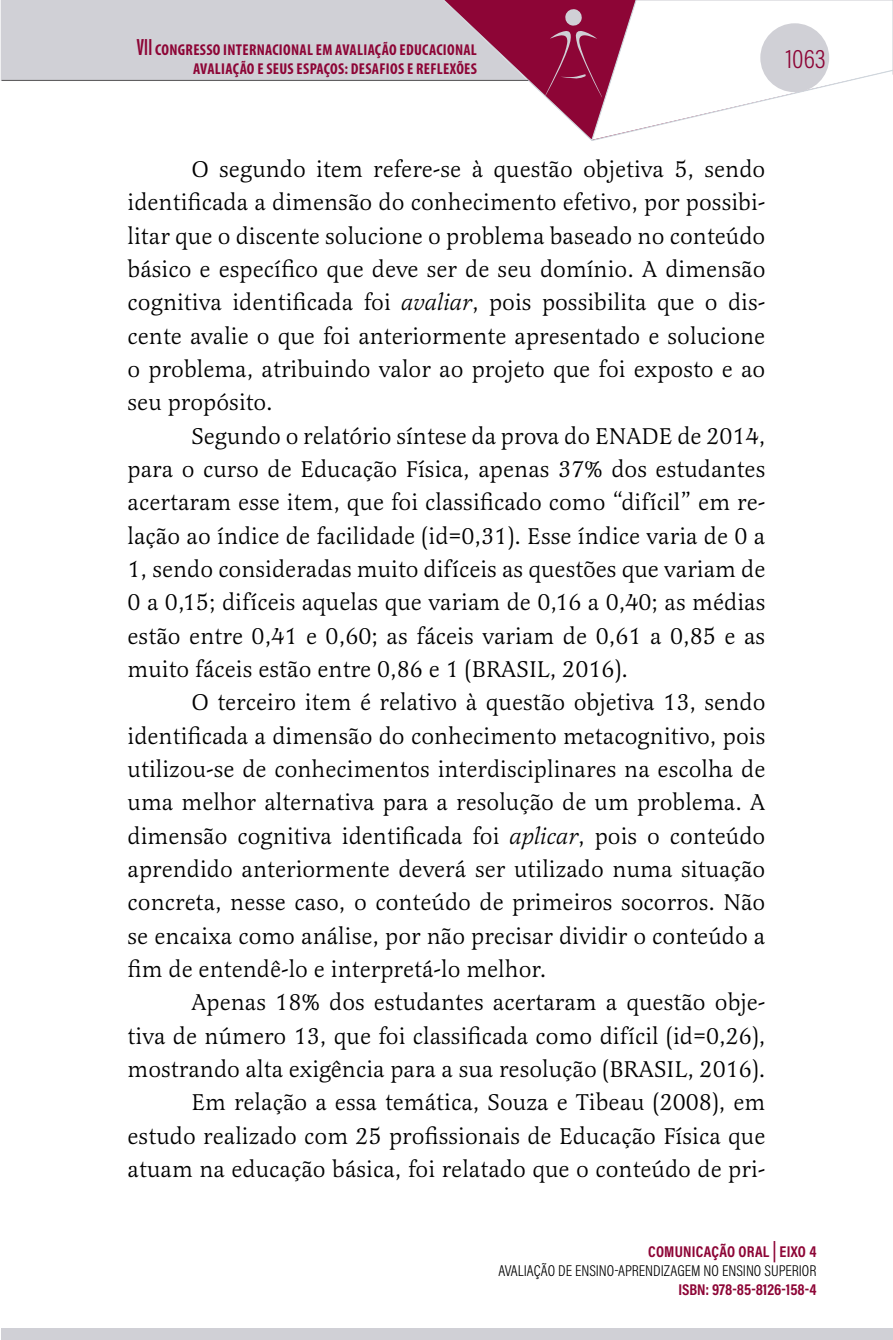
<style>
.page{position:relative;width:893px;height:1340px;background:#fff}
.page>*{position:absolute;margin:0;border:0;box-sizing:border-box;transform-origin:0 0}
.t1{font:300 27px "Acumin Pro Cond";color:#8d0536}
.t2{font:23.62px/33.3px "Latienne Pro";color:#000;text-align:justify}
.t3{font:700 condensed 15.75px/18.9px "Myriad Pro";letter-spacing:.02em;color:#8d0536;text-align:right}
.t4{font:300 15.75px/18.9px "Acumin Pro Cond";color:#000;text-align:right}
.t5{font:700 15.75px "Acumin Pro Cond";color:#8d0536}
.s1{font-size:23.62px}
.s2{font-style:italic}
.s3{font-weight:700;color:#8d0536}
.s4{font-weight:700;font-size:20.47px;color:#8d0536}
</style>
<div class="page">
<svg style="left:528px;top:0;width:365px;height:141px"></svg>
<svg style="left:1px;top:0;width:527px;height:81px;background:#cabfc9"></svg>
<div style="left:760px;top:23px;width:69px;height:69px;background:#d0d0d6;border-radius:50%"></div>
<svg style="left:545px;top:8px;width:57px;height:89px;background:#941b47"></svg>
<hr style="left:2px;top:80px;width:526px;height:1px;background:#545355">
<div style="left:2px;top:1328px;width:891px;height:11px;background:#d0d0d6"></div>
<p class="t3" style="left:137px;top:40px;width:342px"><span class="s1">VII</span> CONGRESSO INTERNACIONAL EM AVALIAÇÃO EDUCACIONAL<br>AVALIAÇÃO E SEUS ESPAÇOS: DESAFIOS E REFLEXÕES</p>
<p class="t1" style="left:786px;top:41px;width:41px">1063</p>
<p class="t2" style="left:128px;top:153px;width:639px;text-indent:64px">O segundo item refere-se à questão objetiva 5, sendo identificada a dimensão do conhecimento efetivo, por possibi&shy;litar que o discente solucione o problema baseado no conteúdo básico e específico que deve ser de seu domínio. A dimensão cognitiva identificada foi <span class="s2">avaliar</span>, pois possibilita que o dis&shy;cente avalie o que foi anteriormente apresentado e solucione o problema, atribuindo valor ao projeto que foi exposto e ao seu propósito.</p>
<p class="t2" style="left:128px;top:419px;width:639px;text-indent:64px">Segundo o relatório síntese da prova do ENADE de 2014, para o curso de Educação Física, apenas 37% dos estudantes acertaram esse item, que foi classificado como “difícil” em re&shy;lação ao índice de facilidade (id=0,31). Esse índice varia de 0 a 1, sendo consideradas muito difíceis as questões que variam de 0 a 0,15; difíceis aquelas que variam de 0,16 a 0,40; as médias estão entre 0,41 e 0,60; as fáceis variam de 0,61 a 0,85 e as muito fáceis estão entre 0,86 e 1 (BRASIL, 2016).</p>
<p class="t2" style="left:128px;top:686px;width:639px;text-indent:64px">O terceiro item é relativo à questão objetiva 13, sendo identificada a dimensão do conhecimento metacognitivo, pois utilizou-se de conhecimentos interdisciplinares na escolha de uma melhor alternativa para a resolução de um problema. A dimensão cognitiva identificada foi <span class="s2">aplicar</span>, pois o conteúdo aprendido anteriormente deverá ser utilizado numa situação concreta, nesse caso, o conteúdo de primeiros socorros. Não se encaixa como análise, por não precisar dividir o conteúdo a fim de entendê-lo e interpretá-lo melhor.</p>
<p class="t2" style="left:128px;top:986px;width:639px;text-align:right">Apenas 18% dos estudantes acertaram a questão obje-<br>tiva de número 13, que foi classificada como difícil (id=0,26), mostrando alta exigência para a sua resolução (BRASIL, 2016).<br>Em relação a essa temática, Souza e Tibeau (2008), em estudo realizado com 25 profissionais de Educação Física que atuam na educação básica, foi relatado que o conteúdo de pri-</p>
<p class="t4" style="left:498px;top:1242px;width:319px"><span class="s3">COMUNICAÇÃO ORAL</span> <span class="s4">|</span> <span class="s3">EIXO 4<br></span>AVALIAÇÃO DE ENSINO-APRENDIZAGEM NO ENSINO SUPERIOR</p>
<p class="t5" style="left:678px;top:1279px;width:140px">ISBN: 978-85-8126-158-4</p>
</div>
